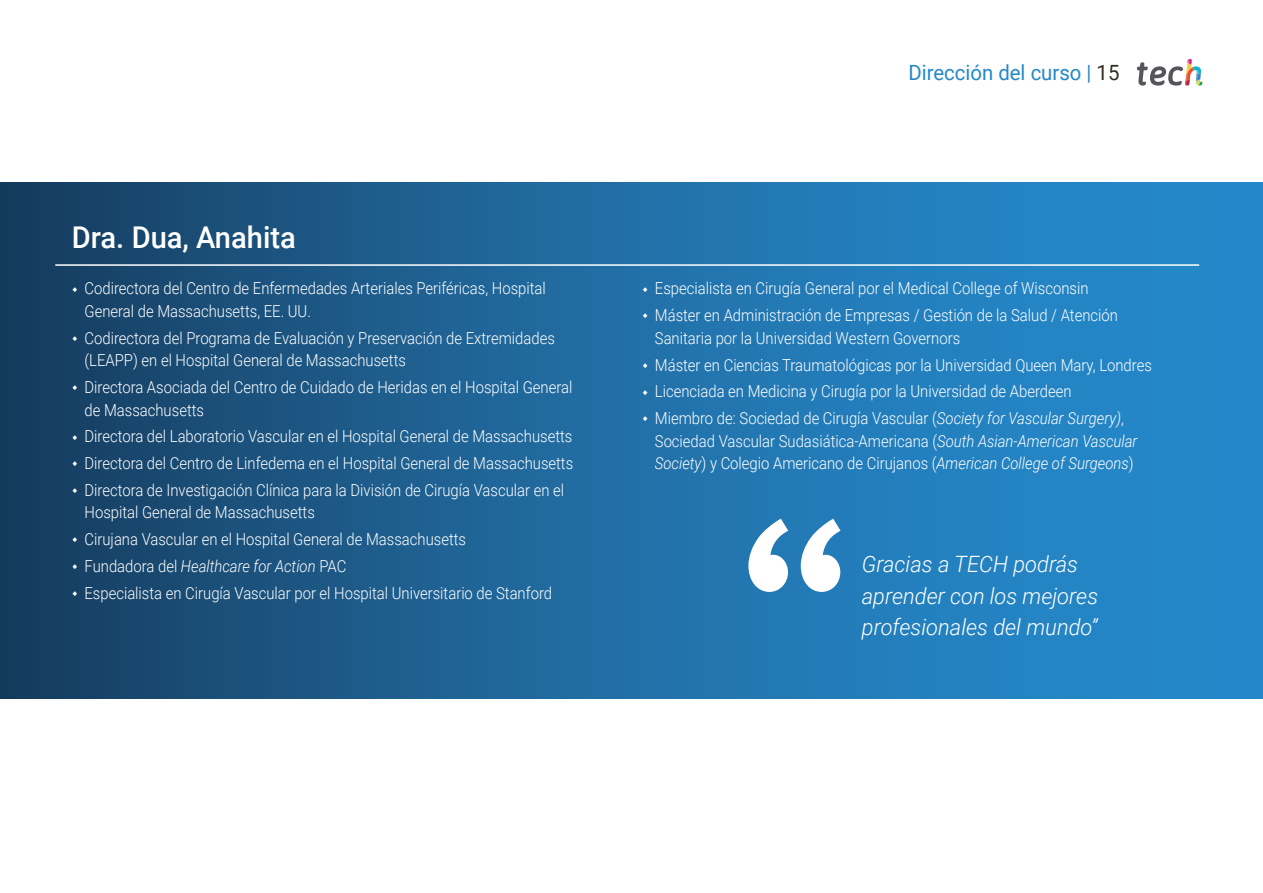
<style>
.page{position:relative;width:1263px;height:893px;background:#fff}
.page>*{position:absolute;margin:0;border:0;box-sizing:border-box;transform-origin:0 0}
.t1{font:500 30px "Roboto";color:#fff}
.t2{font:italic 300 22.5px/31.5px "Roboto";color:#fff}
.t3{font:21px "Roboto";color:#2488c9}
.t4{font:300 16.5px/26.7px "Roboto";color:#fff;scale:.9 1}
.s1{font-style:italic}
.s2{color:#312e20}
</style>
<div class="page">
<div style="left:0;top:182px;width:1263px;height:516px;background:linear-gradient(to right,#184267,#2793d9)"></div>
<svg style="left:748px;top:519px;width:92px;height:73px"></svg>
<hr style="left:55px;top:264px;width:1144px;height:2px;background:#fff">
<svg style="left:1137px;top:59px;width:65px;height:27px"></svg>
<svg style="left:73px;top:287px;width:4px;height:5px"></svg>
<svg style="left:73px;top:336px;width:4px;height:5px"></svg>
<svg style="left:73px;top:385px;width:4px;height:5px"></svg>
<svg style="left:73px;top:435px;width:4px;height:5px"></svg>
<svg style="left:73px;top:461px;width:4px;height:5px"></svg>
<svg style="left:73px;top:488px;width:4px;height:5px"></svg>
<svg style="left:73px;top:537px;width:4px;height:5px"></svg>
<svg style="left:73px;top:564px;width:4px;height:5px"></svg>
<svg style="left:73px;top:591px;width:4px;height:5px"></svg>
<svg style="left:643px;top:287px;width:4px;height:5px"></svg>
<svg style="left:643px;top:314px;width:4px;height:5px"></svg>
<svg style="left:643px;top:363px;width:4px;height:5px"></svg>
<svg style="left:643px;top:390px;width:4px;height:5px"></svg>
<svg style="left:643px;top:416px;width:4px;height:5px"></svg>
<h1 class="t1" style="left:72px;top:216px;width:226px">Dra. Dua, Anahita</h1>
<p class="t4" style="left:85px;top:277px;width:514px;line-height:22.5px">Codirectora del Centro de Enfermedades Arteriales Periféricas, Hospital<br>General de Massachusetts, EE. UU.</p>
<p class="t4" style="left:85px;top:326px;width:524px;line-height:22.5px">Codirectora del Programa de Evaluación y Preservación de Extremidades (LEAPP) en el Hospital General de Massachusetts</p>
<p class="t4" style="left:85px;top:375px;width:544px;line-height:22.5px">Directora Asociada del Centro de Cuidado de Heridas en el Hospital General de Massachusetts</p>
<p class="t4" style="left:85px;top:422px;width:544px;text-align:justify">Directora del Laboratorio Vascular en el Hospital General de Massachusetts Directora del Centro de Linfedema en el Hospital General de Massachusetts Directora de Investigación Clínica para la División de Cirugía Vascular en el</p>
<p class="t4" style="left:85px;top:498px;width:521px">Hospital General de Massachusetts<br>Cirujana Vascular en el Hospital General de Massachusetts<br>Fundadora del <span class="s1">Healthcare for Action</span> PAC<br>Especialista en Cirugía Vascular por el Hospital Universitario de Stanford</p>
<p class="t3" style="left:908px;top:57px;width:213px">Dirección del curso | <span class="s2">15</span></p>
<p class="t4" style="left:655px;top:275px;width:516px">Especialista en Cirugía General por el Medical College of Wisconsin<br>Máster en Administración de Empresas / Gestión de la Salud / Atención</p>
<p class="t4" style="left:655px;top:324px;width:554px">Sanitaria por la Universidad Western Governors<br>Máster en Ciencias Traumatológicas por la Universidad Queen Mary, Londres Licenciada en Medicina y Cirugía por la Universidad de Aberdeen<br>Miembro de: Sociedad de Cirugía Vascular (<span class="s1">Society for Vascular Surgery)</span>,</p>
<p class="t4" style="left:655px;top:429px;width:538px;line-height:22.5px">Sociedad Vascular Sudasiática-Americana (<span class="s1">South Asian-American Vascular<br>Society</span>) y Colegio Americano de Cirujanos (<span class="s1">American College of Surgeons</span>)</p>
<h2 class="t2" style="left:862px;top:548px;width:238px">Gracias a TECH podrás aprender con los mejores profesionales del mundo”</h2>
</div>
